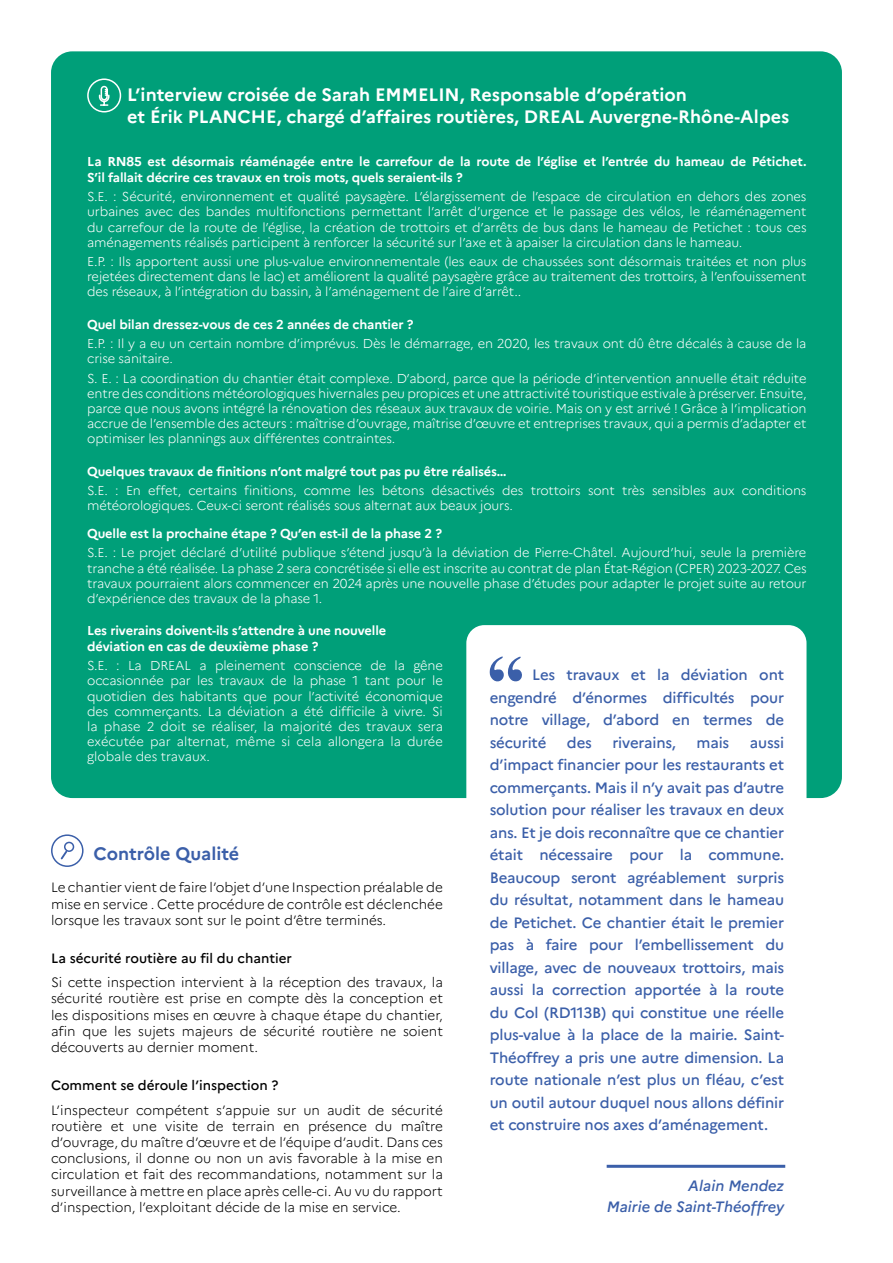
<style>
.page{position:relative;width:893px;height:1263px;background:#fff}
.page>*{position:absolute;margin:0;border:0;box-sizing:border-box;transform-origin:0 0}
.t1{font:700 18px/21.6px "Marianne";color:#fff}
.t2{font:700 18px "Marianne";color:#3b5fa9}
.t3{font:500 15px/22.5px "Marianne";letter-spacing:-.01em;color:#3b5fa9;text-align:justify}
.t4{font:italic 500 15px/21px "Marianne";color:#3b5fa9;text-align:right}
.t5{font:300 13.5px/16.2px "Marianne";color:#000;text-align:justify}
.t6{font:500 13.5px "Marianne";color:#000}
.t7{font:300 12.9px/15.1px "Marianne";letter-spacing:-.01em;color:#fff;text-align:justify}
.t8{font:700 12.9px/15.5px "Marianne";letter-spacing:-.01em;color:#fff}
</style>
<div class="page">
<div style="left:51px;top:51px;width:791px;height:747px;background:#009f79;border-radius:21px"></div>
<div style="left:466px;top:625px;width:340px;height:532px;background:#fff;border-radius:18px"></div>
<svg style="left:489px;top:656px;width:33px;height:26px"></svg>
<hr style="left:607px;top:1165px;width:178px;height:3px;background:#3b5fa9">
<div style="left:51px;top:834px;width:33px;height:33px;border:2px solid #3b5fa9;border-radius:50%"></div>
<div style="left:64px;top:842px;width:10px;height:10px;border:2px solid #3b5fa9;border-radius:50%"></div>
<svg style="left:60px;top:849px;width:9px;height:11px"></svg>
<div style="left:87px;top:78px;width:34px;height:34px;border:2px solid #fff;border-radius:50%"></div>
<svg style="left:98px;top:85px;width:12px;height:21px"></svg>
<h1 class="t1" style="left:127px;top:84px;width:664px">L’interview croisée de Sarah EMMELIN, Responsable d’opération<br>et Érik PLANCHE, chargé d’affaires routières, DREAL Auvergne-Rhône-Alpes</h1>
<p class="t8" style="left:87px;top:154px;width:721px">La RN85 est désormais réaménagée entre le carrefour de la route de l’église et l’entrée du hameau de Pétichet.<br>S’il fallait décrire ces travaux en trois mots, quels seraient-ils ?</p>
<p class="t7" style="left:87px;top:189px;width:721px">S.E. : Sécurité, environnement et qualité paysagère. L’élargissement de l’espace de circulation en dehors des zones urbaines avec des bandes multifonctions permettant l’arrêt d’urgence et le passage des vélos, le réaménagement du carrefour de la route de l’église, la création de trottoirs et d’arrêts de bus dans le hameau de Petichet : tous ces aménagements réalisés participent à renforcer la sécurité sur l’axe et à apaiser la circulation dans le hameau.</p>
<p class="t7" style="left:87px;top:254px;width:721px">E.P. : Ils apportent aussi une plus-value environnementale (les eaux de chaussées sont désormais traitées et non plus rejetées directement dans le lac) et améliorent la qualité paysagère grâce au traitement des trottoirs, à l’enfouissement des réseaux, à l’intégration du bassin, à l’aménagement de l’aire d’arrêt..</p>
<p class="t8" style="left:87px;top:316px;width:328px">Quel bilan dressez-vous de ces 2 années de chantier ?</p>
<p class="t7" style="left:87px;top:336px;width:721px">E.P. : Il y a eu un certain nombre d’imprévus. Dès le démarrage, en 2020, les travaux ont dû être décalés à cause de la crise sanitaire.</p>
<p class="t7" style="left:87px;top:371px;width:721px">S. E. : La coordination du chantier était complexe. D’abord, parce que la période d’intervention annuelle était réduite entre des conditions météorologiques hivernales peu propices et une attractivité touristique estivale à préserver. Ensuite, parce que nous avons intégré la rénovation des réseaux aux travaux de voirie. Mais on y est arrivé ! Grâce à l’implication accrue de l’ensemble des acteurs : maîtrise d’ouvrage, maîtrise d’œuvre et entreprises travaux, qui a permis d’adapter et optimiser les plannings aux différentes contraintes.</p>
<p class="t8" style="left:87px;top:463px;width:421px">Quelques travaux de finitions n’ont malgré tout pas pu être réalisés…</p>
<p class="t7" style="left:87px;top:483px;width:721px">S.E. : En effet, certains finitions, comme les bétons désactivés des trottoirs sont très sensibles aux conditions météorologiques. Ceux-ci seront réalisés sous alternat aux beaux jours.</p>
<p class="t8" style="left:87px;top:526px;width:356px">Quelle est la prochaine étape ? Qu’en est-il de la phase 2 ?</p>
<p class="t7" style="left:87px;top:545px;width:721px">S.E. : Le projet déclaré d’utilité publique s’étend jusqu’à la déviation de Pierre-Châtel. Aujourd’hui, seule la première tranche a été réalisée. La phase 2 sera concrétisée si elle est inscrite au contrat de plan État-Région (CPER) 2023-2027. Ces travaux pourraient alors commencer en 2024 après une nouvelle phase d’études pour adapter le projet suite au retour d’expérience des travaux de la phase 1.</p>
<p class="t8" style="left:87px;top:623px;width:301px">Les riverains doivent-ils s’attendre à une nouvelle déviation en cas de deuxième phase ?</p>
<p class="t7" style="left:87px;top:658px;width:357px">S.E. : La DREAL a pleinement conscience de la gêne occasionnée par les travaux de la phase 1 tant pour le quotidien des habitants que pour l’activité économique des commerçants. La déviation a été difficile à vivre. Si la phase 2 doit se réaliser, la majorité des travaux sera exécutée par alternat, même si cela allongera la durée globale des travaux.</p>
<p class="t3" style="left:490px;top:664px;width:296px;text-indent:43px">Les travaux et la déviation ont engendré d’énormes difficultés pour notre village, d’abord en termes de sécurité</p>
<p class="t3" style="left:490px;top:731px;width:296px;text-indent:260px">aussi d’impact financier pour les restaurants et commerçants. Mais il n’y avait pas d’autre solution pour réaliser les travaux en deux ans. Et je dois reconnaître que ce chantier était nécessaire pour la commune.<br>Beaucoup seront agréablement surpris du résultat, notamment dans le hameau de Petichet. Ce chantier était le premier pas à faire pour l’embellissement du village, avec de nouveaux trottoirs, mais aussi la correction apportée à la route du Col (RD113B) qui constitue une réelle plus-value à la place de la mairie. Saint-Théoffrey a pris une autre dimension. La route nationale n’est plus un fléau, c’est un outil autour duquel nous allons définir et construire nos axes d’aménagement.</p>
<p class="t3" style="left:567px;top:731px;width:26px">des</p>
<p class="t3" style="left:612px;top:731px;width:65px">riverains,</p>
<p class="t3" style="left:696px;top:731px;width:34px">mais</p>
<h1 class="t2" style="left:94px;top:842px;width:147px">Contrôle Qualité</h1>
<p class="t5" style="left:51px;top:879px;width:393px">Le chantier vient de faire l’objet d’une Inspection préalable de mise en service . Cette procédure de contrôle est déclenchée lorsque les travaux sont sur le point d’être terminés.</p>
<p class="t6" style="left:51px;top:949px;width:242px">La sécurité routière au fil du chantier</p>
<p class="t5" style="left:51px;top:974px;width:393px">Si cette inspection intervient à la réception des travaux, la sécurité routière est prise en compte dès la conception et les dispositions mises en œuvre à chaque étape du chantier, afin que les sujets majeurs de sécurité routière ne soient découverts au dernier moment.</p>
<p class="t6" style="left:51px;top:1077px;width:229px">Comment se déroule l’inspection ?</p>
<p class="t5" style="left:51px;top:1102px;width:393px">L’inspecteur compétent s’appuie sur un audit de sécurité routière et une visite de terrain en présence du maître d’ouvrage, du maître d’œuvre et de l’équipe d’audit. Dans ces conclusions, il donne ou non un avis favorable à la mise en circulation et fait des recommandations, notamment sur la surveillance à mettre en place après celle-ci. Au vu du rapport d’inspection, l’exploitant décide de la mise en service.</p>
<p class="t4" style="left:607px;top:1175px;width:179px">Alain Mendez<br>Mairie de Saint-Théoffrey</p>
</div>
